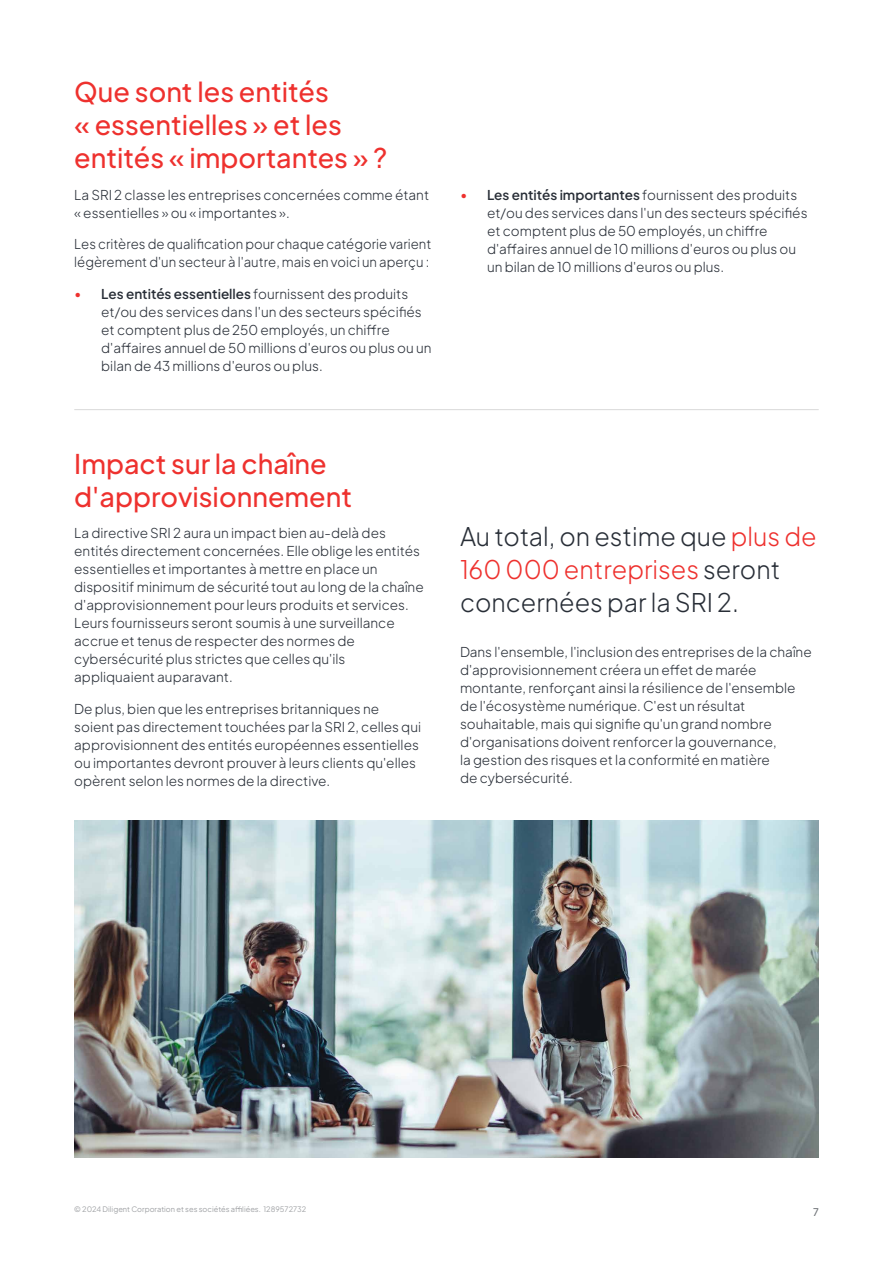
<style>
.page{position:relative;width:893px;height:1263px;background:#fff}
.page>*{position:absolute;margin:0;border:0;box-sizing:border-box;transform-origin:0 0}
.t1{font:500 27px/33px "Plus Jakarta Sans";color:#ee312e}
.t2{font:300 25.5px/33px "Plus Jakarta Sans";color:#282e37}
.t3{font:300 13.5px/18px "Plus Jakarta Sans";color:#282e37}
.t4{font:500 10.5px "Plus Jakarta Sans";color:#6f7377}
.t5{font:7.5px "Plus Jakarta Sans";color:#a0a2a5}
.s1{font-size:15px;color:#ee312e}
.s2{font-weight:600}
.s3{color:#ee312e}
</style>
<div class="page">
<hr style="left:74px;top:409px;width:745px;height:1px;background:#dadada">
<img style="left:74px;top:821px;width:745px;height:336px">
<h1 class="t1" style="left:74px;top:73px;width:315px">Que sont les entités<br>« essentielles » et les entités « importantes » ?</h1>
<p class="t3" style="left:74px;top:184px;width:356px">La SRI 2 classe les entreprises concernées comme étant « essentielles » ou « importantes ».</p>
<p class="t3" style="left:74px;top:234px;width:359px">Les critères de qualification pour chaque catégorie varient légèrement d'un secteur à l'autre, mais en voici un aperçu :</p>
<p class="t3" style="left:101px;top:283px;width:332px;text-indent:-27px"><span class="s1">•</span> <span class="s2">Les entités essentielles</span> fournissent des produits et/ou des services dans l'un des secteurs spécifiés et comptent plus de 250 employés, un chiffre d'affaires annuel de 50 millions d'euros ou plus ou un bilan de 43 millions d'euros ou plus.</p>
<p class="t3" style="left:487px;top:184px;width:322px;text-indent:-27px"><span class="s1">•</span> <span class="s2">Les entités importantes</span> fournissent des produits et/ou des services dans l'un des secteurs spécifiés et comptent plus de 50 employés, un chiffre d'affaires annuel de 10 millions d'euros ou plus ou un bilan de 10 millions d'euros ou plus.</p>
<h1 class="t1" style="left:74px;top:444px;width:279px">Impact sur la chaîne d'approvisionnement</h1>
<p class="t3" style="left:74px;top:523px;width:351px">La directive SRI 2 aura un impact bien au-delà des entités directement concernées. Elle oblige les entités essentielles et importantes à mettre en place un dispositif minimum de sécurité tout au long de la chaîne d'approvisionnement pour leurs produits et services.<br>Leurs fournisseurs seront soumis à une surveillance accrue et tenus de respecter des normes de cybersécurité plus strictes que celles qu'ils appliquaient auparavant.</p>
<p class="t3" style="left:74px;top:698px;width:348px">De plus, bien que les entreprises britanniques ne soient pas directement touchées par la SRI 2, celles qui approvisionnent des entités européennes essentielles ou importantes devront prouver à leurs clients qu'elles opèrent selon les normes de la directive.</p>
<h2 class="t2" style="left:460px;top:518px;width:358px">Au total, on estime que <span class="s3">plus de<br>160 000 entreprises</span> seront concernées par la SRI 2.</h2>
<p class="t3" style="left:460px;top:642px;width:353px">Dans l'ensemble, l'inclusion des entreprises de la chaîne d'approvisionnement créera un effet de marée montante, renforçant ainsi la résilience de l'ensemble de l'écosystème numérique. C'est un résultat souhaitable, mais qui signifie qu'un grand nombre d'organisations doivent renforcer la gouvernance,<br>la gestion des risques et la conformité en matière<br>de cybersécurité.</p>
<p class="t5" style="left:74px;top:1203px;width:234px">© 2024 Diligent Corporation et ses sociétés affiliées. 1289572732</p>
<p class="t4" style="left:813px;top:1203px;width:7px">7</p>
</div>
